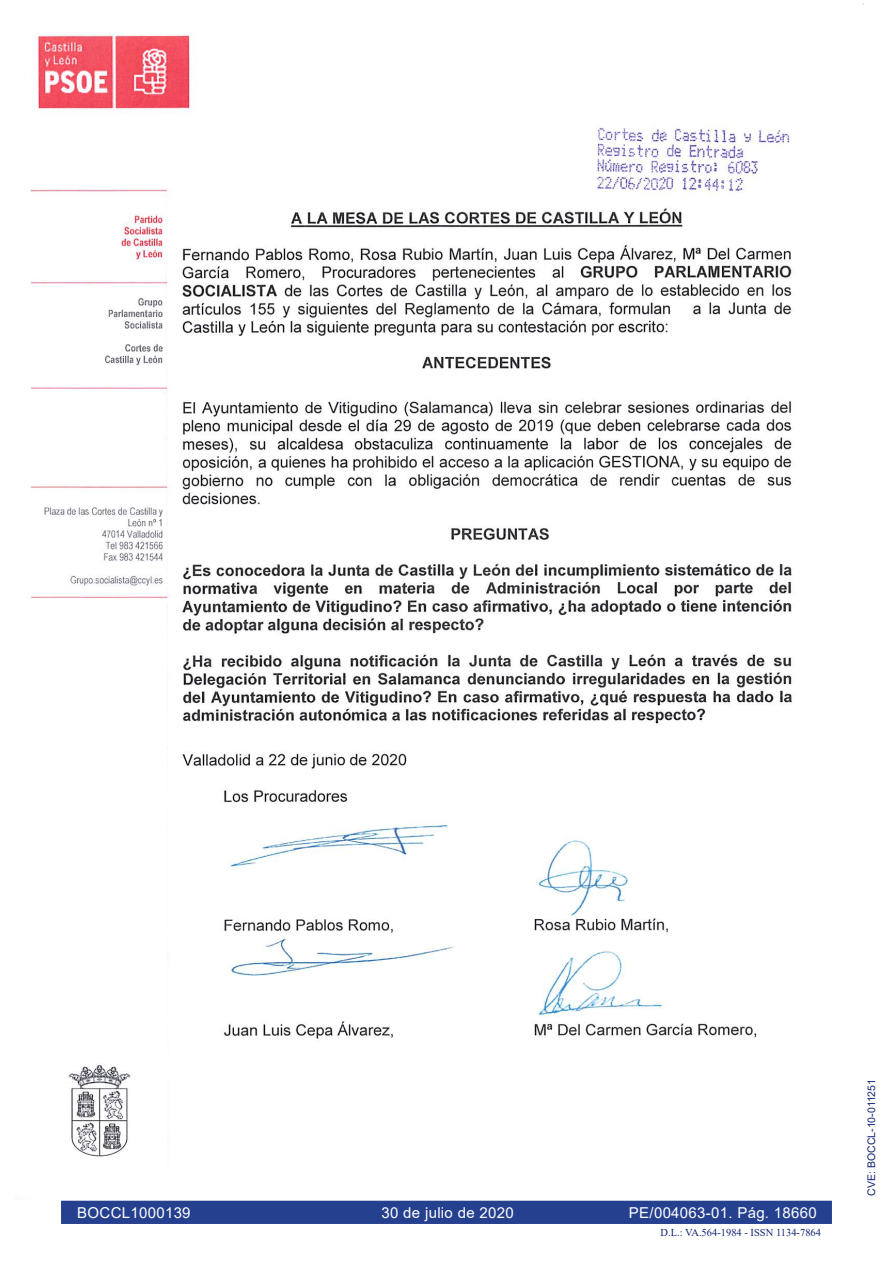
<style>
.page{position:relative;width:893px;height:1263px;background:#fff}
.page>*{position:absolute;margin:0;border:0;box-sizing:border-box;transform-origin:0 0}
.E_CVE{font:15px "Arial";letter-spacing:.02em;color:#fff}
.t1{font:10.5px "Times New Roman";color:#132477}
.t2{font:10.5px "Arial";color:#132477}
</style>
<div class="page">
<div style="left:60px;top:1200px;width:773px;height:25px;background:#25408f"></div>
<div style="left:60px;top:1199px;width:773px;height:26px;border:2px solid #fff"></div>
<img style="left:30px;top:3px;width:833px;height:1197px">
<p class="E_CVE" style="left:77px;top:1202px;width:115px">BOCCL1000139</p>
<p class="E_CVE" style="left:382px;top:1202px;width:134px">30 de julio de 2020</p>
<p class="E_CVE" style="left:629px;top:1202px;width:189px">PE/004063-01. Pág. 18660</p>
<p class="t1" style="left:661px;top:1225px;width:162px">D.L.: VA.564-1984 - ISSN 1134-7864</p>
<p class="t2" style="left:864px;top:1195px;width:118px;rotate:-90deg">CVE: BOCCL-10-011251</p>
</div>
